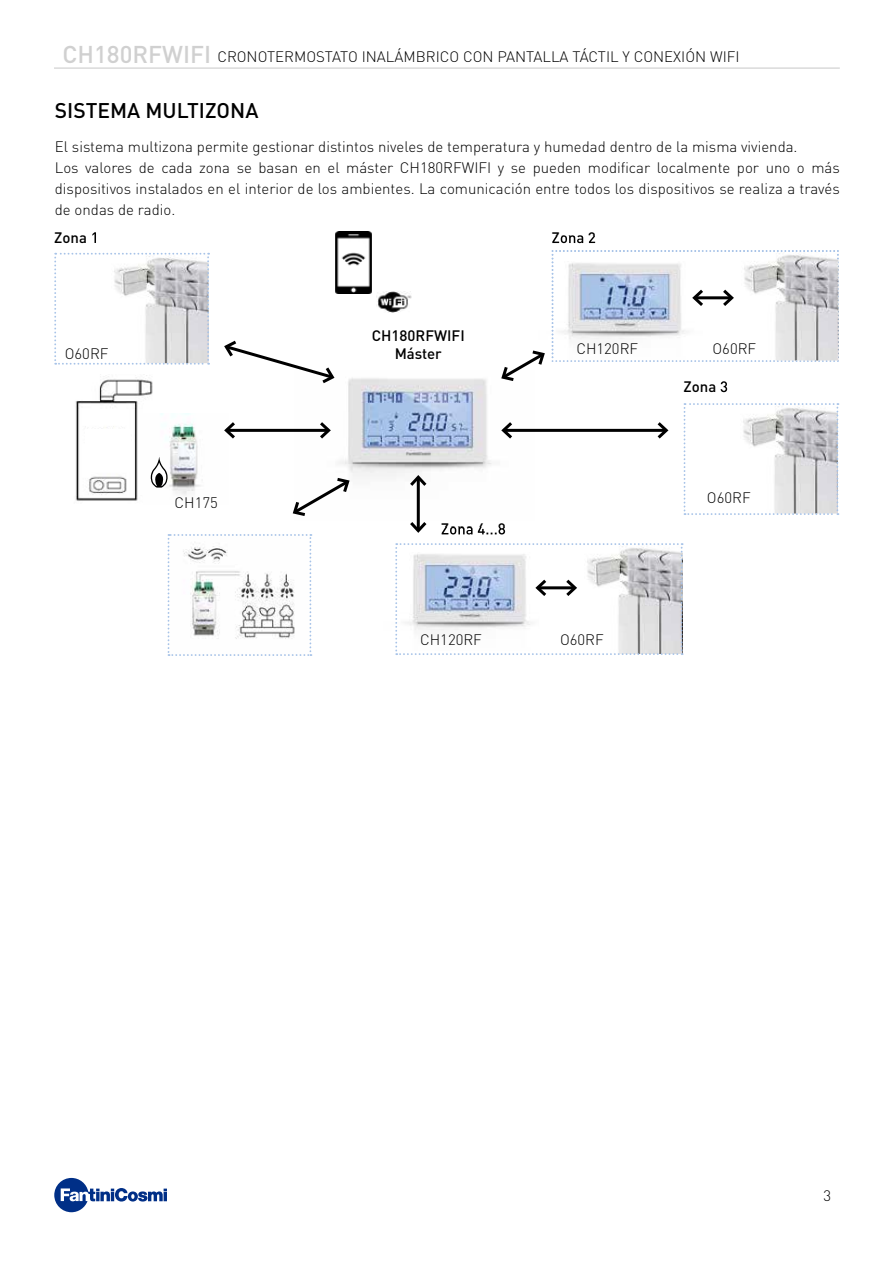
<style>
.page{position:relative;width:893px;height:1263px;background:#fff}
.page>*{position:absolute;margin:0;border:0;box-sizing:border-box;transform-origin:0 0}
.t1{font:500 21px "DIN Pro";color:#000}
.t2{font:300 15px/21px "DIN Pro";color:#000}
.t3{font:500 15px/18px "DIN Pro";color:#000;text-align:center}
.s1{font-weight:500;font-size:24px;color:#d0d0d0}
</style>
<div class="page">
<svg style="left:54px;top:1178px;width:113px;height:34px"></svg>
<hr style="left:54px;top:67px;width:786px;height:2px;background:#dadada">
<img style="left:376px;top:292px;width:36px;height:21px">
<svg style="left:92px;top:232px;width:4px;height:11px"></svg>
<img style="left:75px;top:375px;width:78px;height:126px">
<div style="left:86px;top:430px;width:44px;height:42px;background:#fff"></div>
<img style="left:294px;top:378px;width:240px;height:141px">
<img style="left:552px;top:237px;width:43px;height:6px">
<img style="left:442px;top:527px;width:63px;height:7px">
<img style="left:144px;top:413px;width:57px;height:88px">
<svg style="left:151px;top:455px;width:17px;height:33px"></svg>
<svg style="left:54px;top:253px;width:155px;height:112px"></svg>
<svg style="left:684px;top:403px;width:154px;height:112px"></svg>
<svg style="left:224px;top:340px;width:113px;height:46px"></svg>
<svg style="left:499px;top:250px;width:340px;height:142px"></svg>
<hr style="left:503px;top:429px;width:163px;height:3px;background:#000">
<svg style="left:499px;top:419px;width:16px;height:23px"></svg>
<svg style="left:654px;top:422px;width:15px;height:17px"></svg>
<hr style="left:417px;top:477px;width:3px;height:54px;background:#000">
<svg style="left:407px;top:473px;width:23px;height:16px"></svg>
<svg style="left:410px;top:519px;width:17px;height:14px"></svg>
<hr style="left:226px;top:429px;width:103px;height:3px;background:#000">
<svg style="left:224px;top:422px;width:14px;height:17px"></svg>
<svg style="left:317px;top:419px;width:16px;height:23px"></svg>
<svg style="left:395px;top:543px;width:288px;height:112px"></svg>
<img style="left:335px;top:231px;width:37px;height:63px">
<svg style="left:168px;top:534px;width:143px;height:122px"></svg>
<svg style="left:292px;top:476px;width:60px;height:42px"></svg>
<p class="t2" style="left:63px;top:46px;width:678px"><span class="s1">CH180RFWIFI</span> CRONOTERMOSTATO INALÁMBRICO CON PANTALLA TÁCTIL Y CONEXIÓN WIFI</p>
<h1 class="t1" style="left:55px;top:96px;width:205px">SISTEMA MULTIZONA</h1>
<p class="t2" style="left:55px;top:135px;width:786px">El sistema multizona permite gestionar distintos niveles de temperatura y humedad dentro de la misma vivienda.<br>Los valores de cada zona se basan en el máster CH180RFWIFI y se pueden modificar localmente por uno o más dispositivos instalados en el interior de los ambientes. La comunicación entre todos los dispositivos se realiza a través de ondas de radio.</p>
<p class="t3" style="left:54px;top:228px;width:46px">Zona 1</p>
<p class="t3" style="left:552px;top:228px;width:46px">Zona 2</p>
<p class="t2" style="left:65px;top:342px;width:45px">O60RF</p>
<p class="t2" style="left:175px;top:492px;width:45px">CH175</p>
<p class="t3" style="left:372px;top:326px;width:95px">CH180RFWIFI<br>Máster</p>
<p class="t3" style="left:441px;top:519px;width:66px">Zona 4...8</p>
<p class="t2" style="left:420px;top:629px;width:63px">CH120RF</p>
<p class="t2" style="left:576px;top:337px;width:63px">CH120RF</p>
<p class="t2" style="left:712px;top:337px;width:45px">O60RF</p>
<p class="t3" style="left:684px;top:377px;width:46px">Zona 3</p>
<p class="t2" style="left:560px;top:629px;width:45px">O60RF</p>
<p class="t2" style="left:707px;top:487px;width:45px">O60RF</p>
<p class="t2" style="left:823px;top:1184px;width:9px">3</p>
</div>
